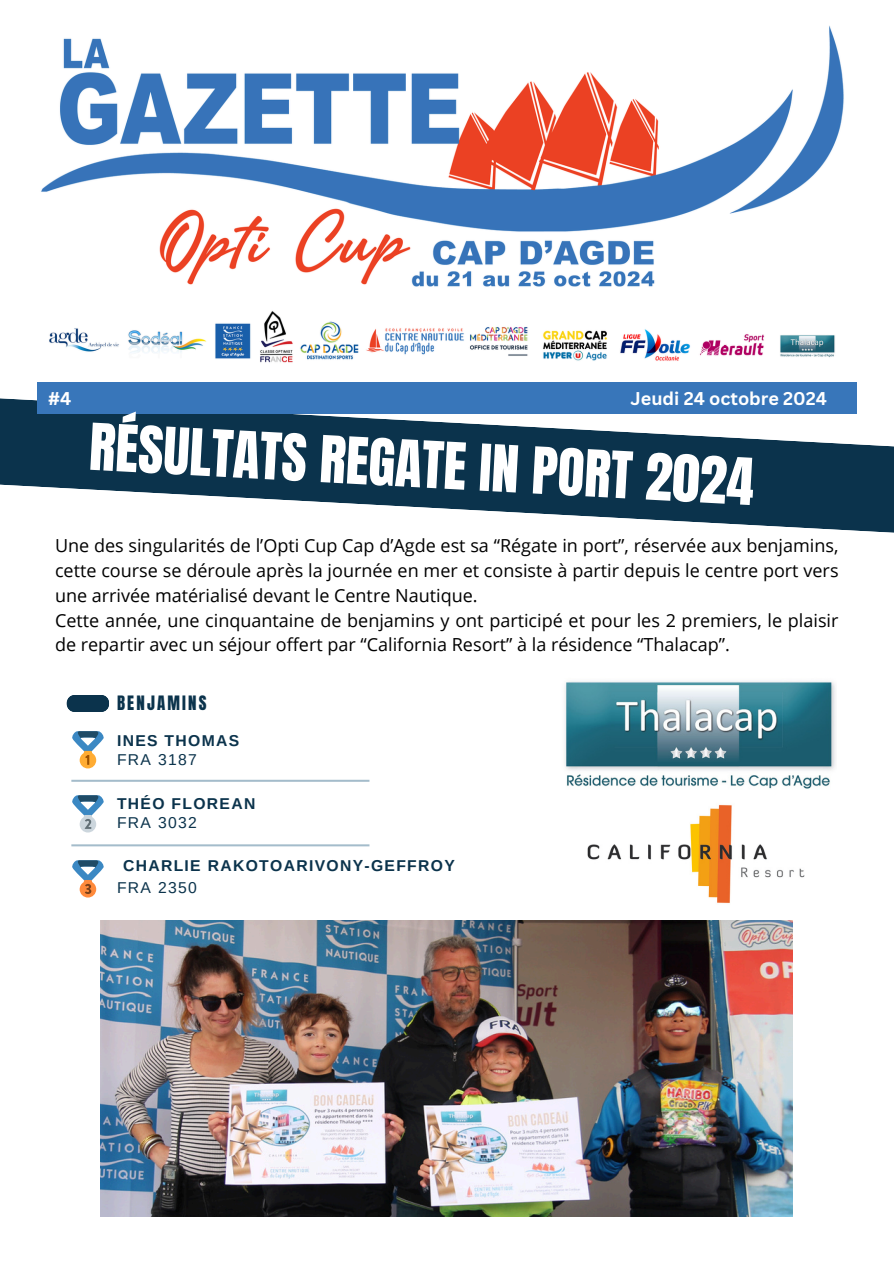
<style>
.page{position:relative;width:894px;height:1264px;background:#fff}
.page>*{position:absolute;margin:0;border:0;box-sizing:border-box;transform-origin:0 0}
.t1{font:55.05px "Anton";color:#fff}
.t2{font:18px/24.8px "Open Sans";color:#000}
.t3{font:700 18px "Canva Sans";color:#fff}
.t4{font:16.8px "Anton";letter-spacing:.13em;color:#0b334c}
.t5{font:700 15.75px "Arimo";letter-spacing:.085em;color:#0b334c}
.t6{font:15.75px "Arimo";letter-spacing:.085em;color:#0b334c}
</style>
<div class="page">
<img style="left:41px;top:25px;width:803px;height:338px">
<svg style="left:0;top:398px;width:893px;height:135px;fill:#0b334c"></svg>
<div style="left:37px;top:382px;width:819px;height:31px;background:#3876ba"></div>
<img style="left:564px;top:681px;width:272px;height:108px">
<svg style="left:67px;top:695px;width:42px;height:17px"></svg>
<svg style="left:72px;top:731px;width:32px;height:37px"></svg>
<svg style="left:72px;top:795px;width:32px;height:37px"></svg>
<svg style="left:72px;top:860px;width:32px;height:37px"></svg>
<hr style="left:71px;top:779px;width:298px;height:2px;background:#a4bccb">
<hr style="left:71px;top:844px;width:298px;height:2px;background:#a4bccb">
<img style="left:587px;top:804px;width:217px;height:99px">
<img style="left:100px;top:920px;width:692px;height:296px">
<p class="t3" style="left:48px;top:385px;width:25px">#4</p>
<h6 class="t3" style="left:630px;top:385px;width:198px">Jeudi 24 octobre 2024</h6>
<p class="t1" style="left:91px;top:407px;width:666px;rotate:3deg">RÉSULTATS REGATE IN PORT 2024</p>
<p class="t2" style="left:55px;top:533px;width:784px">Une des singularités de l’Opti Cup Cap d’Agde est sa “Régate in port”, réservée aux benjamins, cette course se déroule après la journée en mer et consiste à partir depuis le centre port vers une arrivée matérialisé devant le Centre Nautique.<br>Cette année, une cinquantaine de benjamins y ont participé et pour les 2 premiers, le plaisir de repartir avec un séjour offert par “California Resort” à la résidence “Thalacap”.</p>
<h4 class="t4" style="left:117px;top:691px;width:91px">BENJAMINS</h4>
<h1 class="t5" style="left:117px;top:731px;width:124px">INES THOMAS</h1>
<h3 class="t6" style="left:117px;top:751px;width:81px">FRA 3187</h3>
<h5 class="t5" style="left:117px;top:794px;width:140px">THÉO FLOREAN</h5>
<p class="t6" style="left:117px;top:813px;width:81px">FRA 3032</p>
<p class="t5" style="left:123px;top:856px;width:333px">CHARLIE RAKOTOARIVONY-GEFFROY</p>
<p class="t6" style="left:117px;top:878px;width:81px">FRA 2350</p>
</div>
